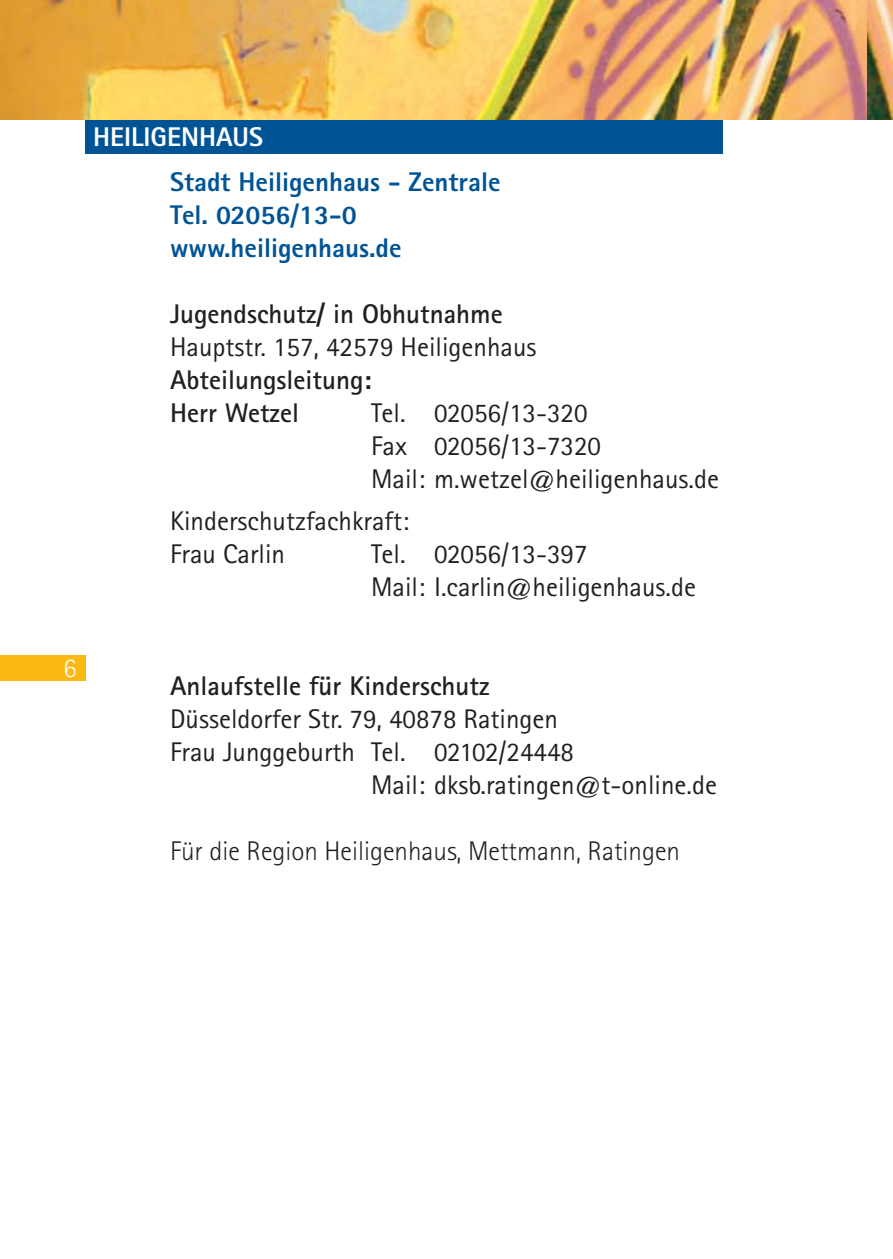
<style>
.page{position:relative;width:893px;height:1259px;background:#fff}
.page>*{position:absolute;margin:0;border:0;box-sizing:border-box;transform-origin:0 0}
.t1{font:27px/33px "Rotis Sans Serif";color:#231f20}
.t2{font:700 27px/33px "Rotis Sans Serif";color:#231f20}
.t3{font:800 27px/33px "Rotis Sans Serif";color:#005496}
.t4{font:300 27px "Rotis Sans Serif";color:#231f20}
.t5{font:800 27px "Rotis Sans Serif";color:#fff}
.t6{font:300 27px "Rotis Sans Serif";color:#fff}
</style>
<div class="page">
<div style="left:0;top:655px;width:85px;height:25px;background:#fdb813"></div>
<div style="left:85px;top:119px;width:638px;height:34px;background:#005496"></div>
<img style="left:0;top:0;width:867px;height:119px">
<img style="left:867px;top:0;width:26px;height:119px">
<p class="t5" style="left:93px;top:128px;width:172px">HEILIGENHAUS</p>
<p class="t3" style="left:170px;top:168px;width:332px">Stadt Heiligenhaus - Zentrale<br>Tel. 02056/13-0 www.heiligenhaus.de</p>
<p class="t2" style="left:170px;top:300px;width:334px">Jugendschutz/ in Obhutnahme</p>
<p class="t1" style="left:170px;top:333px;width:368px">Hauptstr. 157, 42579 Heiligenhaus</p>
<p class="t2" style="left:170px;top:366px;width:203px">Abteilungsleitung:<br>Herr Wetzel</p>
<p class="t1" style="left:371px;top:399px;width:349px">Tel. 02056/13-320<br>Fax 02056/13-7320<br>Mail: m.wetzel@heiligenhaus.de</p>
<p class="t1" style="left:170px;top:507px;width:240px">Kinderschutzfachkraft:<br>Frau Carlin</p>
<p class="t1" style="left:371px;top:540px;width:326px">Tel. 02056/13-397<br>Mail: I.carlin@heiligenhaus.de</p>
<p class="t6" style="left:64px;top:658px;width:14px">6</p>
<p class="t2" style="left:170px;top:672px;width:321px">Anlaufstelle für Kinderschutz</p>
<p class="t1" style="left:170px;top:705px;width:389px">Düsseldorfer Str. 79, 40878 Ratingen</p>
<p class="t1" style="left:170px;top:738px;width:405px">Frau Junggeburth Tel. 02102/24448</p>
<p class="t1" style="left:371px;top:771px;width:347px">Mail: dksb.ratingen@t-online.de</p>
<p class="t4" style="left:170px;top:842px;width:511px">Für die Region Heiligenhaus, Mettmann, Ratingen</p>
</div>
